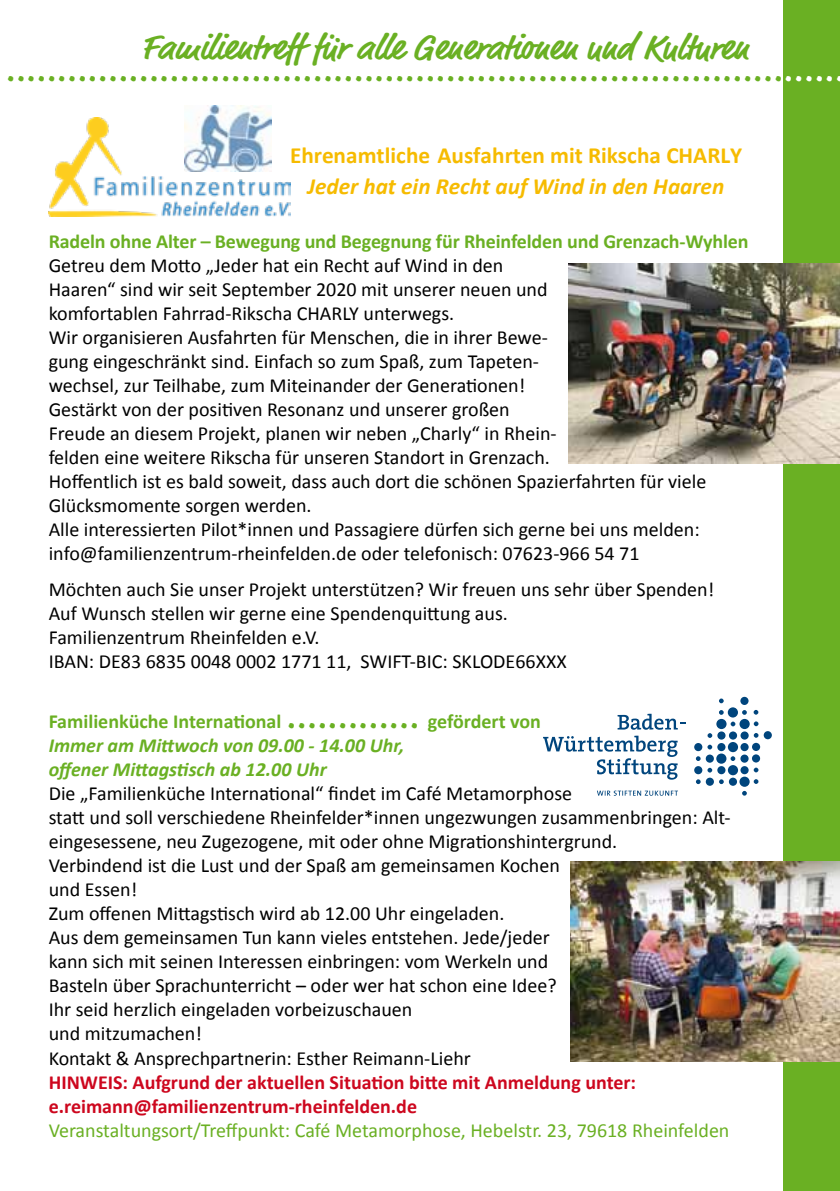
<style>
.page{position:relative;width:840px;height:1191px;background:#fff}
.page>*{position:absolute;margin:0;border:0;box-sizing:border-box;transform-origin:0 0}
.t1{font:700 36px "Market";color:#6ab023}
.t2{font:700 23.2px "Calibri";color:#f6bb00}
.t3{font:italic 700 23.2px "Calibri";color:#f6bb00}
.t4{font:20px/24px "Calibri";color:#000}
.t5{font:italic 700 20px/24px "Calibri";color:#6ab023}
.t6{font:700 20px/24px "Calibri";color:#cd071e}
.t7{font:20px "Calibri";color:#6ab023}
.t8{font:700 20px "Calibri";letter-spacing:-.005em;color:#6ab023}
.s1{color:#fff}
.s2{font-style:normal}
.s3{font-family:"Market";font-style:normal;font-size:36px}
</style>
<div class="page">
<div style="left:783px;top:0;width:56px;height:1191px;background:#6ab023"></div>
<img style="left:568px;top:263px;width:271px;height:200px">
<img style="left:49px;top:118px;width:242px;height:99px">
<img style="left:185px;top:106px;width:87px;height:66px">
<img style="left:570px;top:861px;width:269px;height:200px">
<svg style="left:543px;top:735px;width:134px;height:44px"></svg>
<svg style="left:617px;top:713px;width:67px;height:16px"></svg>
<svg style="left:693px;top:743px;width:9px;height:8px"></svg>
<svg style="left:707px;top:744px;width:4px;height:5px"></svg>
<div style="left:717px;top:743px;width:8px;height:8px;background:#00457d;border-radius:50%"></div>
<div style="left:727px;top:742px;width:10px;height:10px;background:#00457d;border-radius:50%"></div>
<div style="left:740px;top:743px;width:8px;height:8px;background:#00457d;border-radius:50%"></div>
<svg style="left:751px;top:743px;width:8px;height:8px"></svg>
<svg style="left:707px;top:733px;width:4px;height:5px"></svg>
<div style="left:717px;top:731px;width:8px;height:8px;background:#00457d;border-radius:50%"></div>
<svg style="left:728px;top:731px;width:8px;height:8px"></svg>
<div style="left:740px;top:731px;width:8px;height:8px;background:#00457d;border-radius:50%"></div>
<svg style="left:753px;top:733px;width:5px;height:4px"></svg>
<div style="left:763px;top:731px;width:8px;height:8px;background:#00457d;border-radius:50%"></div>
<div style="left:716px;top:719px;width:10px;height:10px;background:#00457d;border-radius:50%"></div>
<svg style="left:730px;top:721px;width:5px;height:5px"></svg>
<div style="left:739px;top:719px;width:10px;height:10px;background:#00457d;border-radius:50%"></div>
<svg style="left:753px;top:721px;width:5px;height:5px"></svg>
<svg style="left:719px;top:710px;width:4px;height:5px"></svg>
<svg style="left:719px;top:698px;width:4px;height:5px"></svg>
<div style="left:727px;top:707px;width:10px;height:10px;background:#00457d;border-radius:50%"></div>
<svg style="left:742px;top:710px;width:4px;height:5px"></svg>
<div style="left:740px;top:697px;width:8px;height:8px;background:#00457d;border-radius:50%"></div>
<svg style="left:753px;top:710px;width:5px;height:4px"></svg>
<svg style="left:695px;top:756px;width:5px;height:5px"></svg>
<div style="left:705px;top:754px;width:8px;height:8px;background:#00457d;border-radius:50%"></div>
<svg style="left:715px;top:753px;width:11px;height:10px"></svg>
<svg style="left:730px;top:756px;width:4px;height:5px"></svg>
<div style="left:740px;top:754px;width:8px;height:8px;background:#00457d;border-radius:50%"></div>
<svg style="left:751px;top:754px;width:8px;height:8px"></svg>
<svg style="left:693px;top:766px;width:9px;height:8px"></svg>
<svg style="left:707px;top:768px;width:4px;height:4px"></svg>
<div style="left:717px;top:766px;width:8px;height:8px;background:#00457d;border-radius:50%"></div>
<div style="left:727px;top:765px;width:10px;height:10px;background:#00457d;border-radius:50%"></div>
<div style="left:740px;top:766px;width:8px;height:8px;background:#00457d;border-radius:50%"></div>
<svg style="left:753px;top:767px;width:5px;height:5px"></svg>
<svg style="left:705px;top:777px;width:8px;height:9px"></svg>
<svg style="left:719px;top:779px;width:4px;height:5px"></svg>
<svg style="left:728px;top:777px;width:8px;height:9px"></svg>
<div style="left:739px;top:776px;width:10px;height:11px;background:#00457d;border-radius:50%"></div>
<svg style="left:753px;top:779px;width:5px;height:5px"></svg>
<svg style="left:742px;top:791px;width:4px;height:4px"></svg>
<svg style="left:695px;top:779px;width:5px;height:5px"></svg>
<svg style="left:597px;top:790px;width:80px;height:5px"></svg>
<h1 class="t1" style="left:141px;top:26px;width:608px">Familientreff für alle Generationen und Kulturen</h1>
<h1 class="t1" style="left:5px;top:48px;width:840px">............................................................................<span class="s1">......</span></h1>
<p class="t2" style="left:290px;top:139px;width:453px">Ehrenamtliche Ausfahrten mit Rikscha CHARLY</p>
<p class="t3" style="left:307px;top:169px;width:418px">Jeder hat ein Recht auf Wind in den Haaren</p>
<p class="t8" style="left:49px;top:229px;width:701px">Radeln ohne Alter – Bewegung und Begegnung für Rheinfelden und Grenzach-Wyhlen</p>
<p class="t4" style="left:49px;top:254px;width:659px">Getreu dem Motto „Jeder hat ein Recht auf Wind in den<br>Haaren“ sind wir seit September 2020 mit unserer neuen und<br>komfortablen Fahrrad-Rikscha CHARLY unterwegs.<br>Wir organisieren Ausfahrten für Menschen, die in ihrer Bewe-<br>gung eingeschränkt sind. Einfach so zum Spaß, zum Tapeten-<br>wechsel, zur Teilhabe, zum Miteinander der Generationen!<br>Gestärkt von der positiven Resonanz und unserer großen<br>Freude an diesem Projekt, planen wir neben „Charly“ in Rhein-<br>felden eine weitere Rikscha für unseren Standort in Grenzach.<br>Hoffentlich ist es bald soweit, dass auch dort die schönen Spazierfahrten für viele Glücksmomente sorgen werden.<br>Alle interessierten Pilot*innen und Passagiere dürfen sich gerne bei uns melden: info@familienzentrum-rheinfelden.de oder telefonisch: 07623-966 54 71</p>
<p class="t4" style="left:49px;top:578px;width:666px">Möchten auch Sie unser Projekt unterstützen? Wir freuen uns sehr über Spenden!<br>Auf Wunsch stellen wir gerne eine Spendenquittung aus.<br>Familienzentrum Rheinfelden e.V.<br>IBAN: DE83 6835 0048 0002 1771 11, SWIFT-BIC: SKLODE66XXX</p>
<p class="t5" style="left:49px;top:709px;width:493px"><span class="s2">Familienküche International</span> <span class="s3">.............</span> <span class="s2">gefördert von<br></span>Immer am Mittwoch von 09.00 - 14.00 Uhr,<br>offener Mittagstisch ab 12.00 Uhr</p>
<p class="t4" style="left:49px;top:782px;width:683px">Die „Familienküche International“ findet im Café Metamorphose<br>statt und soll verschiedene Rheinfelder*innen ungezwungen zusammenbringen: Alt&shy;eingesessene, neu Zugezogene, mit oder ohne Migrationshintergrund.<br>Verbindend ist die Lust und der Spaß am gemeinsamen Kochen<br>und Essen!<br>Zum offenen Mittagstisch wird ab 12.00 Uhr eingeladen.<br>Aus dem gemeinsamen Tun kann vieles entstehen. Jede/jeder<br>kann sich mit seinen Interessen einbringen: vom Werkeln und<br>Basteln über Sprachunterricht – oder wer hat schon eine Idee?<br>Ihr seid herzlich eingeladen vorbeizuschauen<br>und mitzumachen!<br>Kontakt &amp; Ansprechpartnerin: Esther Reimann-Liehr</p>
<p class="t6" style="left:49px;top:1069px;width:588px">HINWEIS: Aufgrund der aktuellen Situation bitte mit Anmeldung unter: e.reimann@familienzentrum-rheinfelden.de</p>
<p class="t7" style="left:49px;top:1117px;width:682px">Veranstaltungsort/Treffpunkt: Café Metamorphose, Hebelstr. 23, 79618 Rheinfelden</p>
</div>
